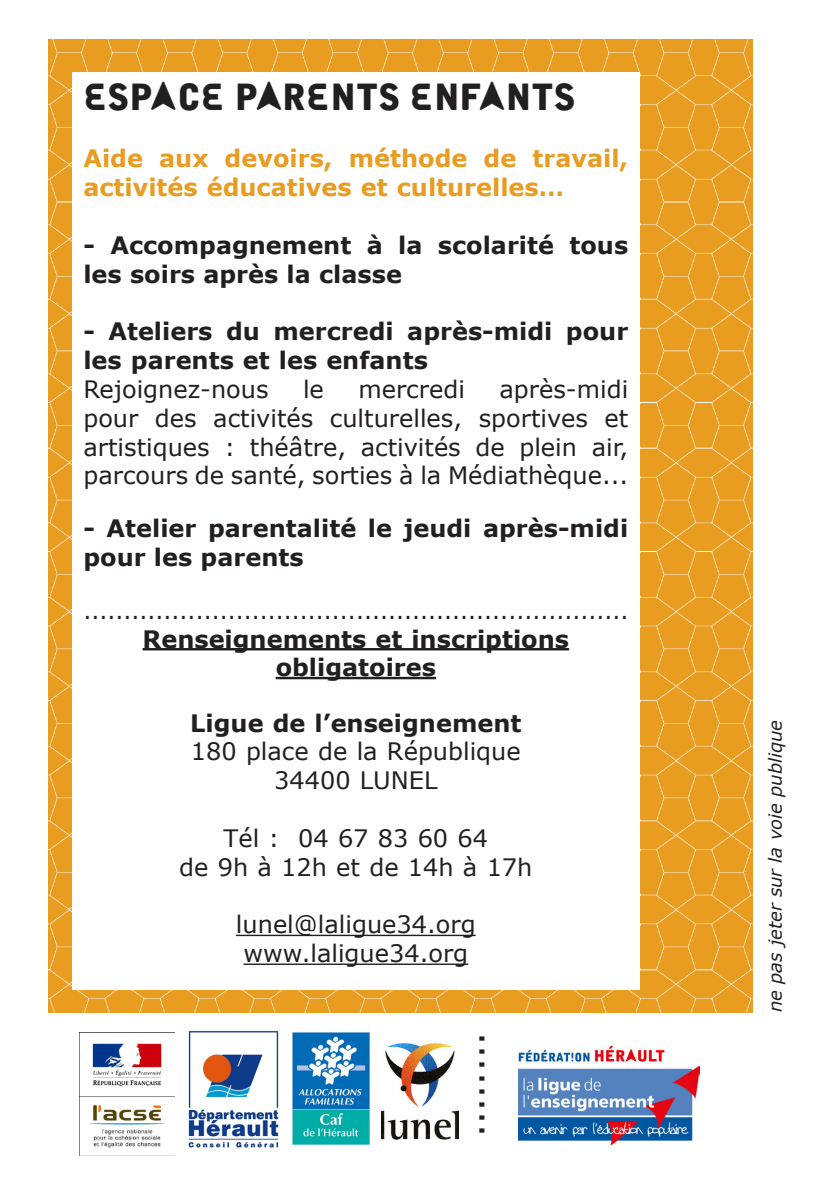
<style>
.page{position:relative;width:840px;height:1191px;background:#fff}
.page>*{position:absolute;margin:0;border:0;box-sizing:border-box;transform-origin:0 0}
.t1{font:36px "Alpha Ligue";color:#231f20}
.t2{font:36px "Verdana";color:#231f20}
.Normal_e{font:24px/28.8px "Verdana";color:#231f20;text-align:justify}
.Normal_e-2{font:700 24px/28.8px "Verdana";color:#231f20}
.Normal_e-3{font:700 24px/28.8px "Verdana";color:#e89c21}
.Normal_e-4{font:22px "Verdana";color:#231f20}
.t3{font:italic 18px "Verdana";color:#231f20}
</style>
<div class="page">
<img style="left:48px;top:40px;width:703px;height:972px">
<div style="left:72px;top:72px;width:567px;height:917px;background:#fff"></div>
<hr style="left:142px;top:648px;width:426px;height:2px;background:#231f20">
<hr style="left:275px;top:677px;width:161px;height:2px;background:#231f20">
<hr style="left:236px;top:934px;width:239px;height:2px;background:#231f20">
<hr style="left:243px;top:963px;width:225px;height:2px;background:#231f20">
<img style="left:518px;top:1046px;width:181px;height:98px">
<img style="left:292px;top:1032px;width:77px;height:112px">
<img style="left:188px;top:1030px;width:91px;height:118px">
<img style="left:79px;top:1032px;width:96px;height:123px">
<img style="left:381px;top:1042px;width:77px;height:98px">
<p class="t1" style="left:83px;top:74px;width:493px">ESPACE PARENTS ENFANTS</p>
<p class="Normal_e-3" style="left:83px;top:143px;width:546px">Aide aux devoirs, méthode de travail, activités éducatives et culturelles…</p>
<p class="Normal_e-2" style="left:83px;top:230px;width:546px">- Accompagnement à la scolarité tous les soirs après la classe</p>
<p class="Normal_e-2" style="left:83px;top:316px;width:546px">- Ateliers du mercredi après-midi pour les parents et les enfants</p>
<p class="Normal_e" style="left:83px;top:374px;width:186px">Rejoignez-nous</p>
<p class="Normal_e" style="left:303px;top:374px;width:22px">le</p>
<p class="Normal_e" style="left:358px;top:374px;width:108px">mercredi</p>
<p class="Normal_e" style="left:83px;top:374px;width:546px;text-indent:415px">après-midi pour des activités culturelles, sportives et artistiques : théâtre, activités de plein air, parcours de santé, sorties à la Médiathèque...</p>
<p class="Normal_e-2" style="left:83px;top:513px;width:546px">- Atelier parentalité le jeudi après-midi pour les parents</p>
<p class="Normal_e-4" style="left:83px;top:597px;width:546px">....................................................................</p>
<p class="Normal_e-2" style="left:142px;top:623px;width:428px;text-align:center">Renseignements et inscriptions obligatoires</p>
<p class="Normal_e-2" style="left:190px;top:707px;width:332px">Ligue de l’enseignement</p>
<p class="Normal_e" style="left:191px;top:736px;width:331px">180 place de la République</p>
<p class="Normal_e" style="left:274px;top:765px;width:164px">34400 LUNEL</p>
<p class="Normal_e" style="left:223px;top:823px;width:266px">Tél : 04 67 83 60 64</p>
<p class="Normal_e" style="left:179px;top:851px;width:354px">de 9h à 12h et de 14h à 17h</p>
<p class="Normal_e" style="left:236px;top:909px;width:241px">lunel@laligue34.org</p>
<p class="Normal_e" style="left:243px;top:938px;width:226px">www.laligue34.org</p>
<p class="t2" style="left:515px;top:1032px;width:106px;rotate:90deg">........</p>
<p class="t3" style="left:763px;top:1012px;width:294px;rotate:-90deg">ne pas jeter sur la voie publique</p>
</div>
